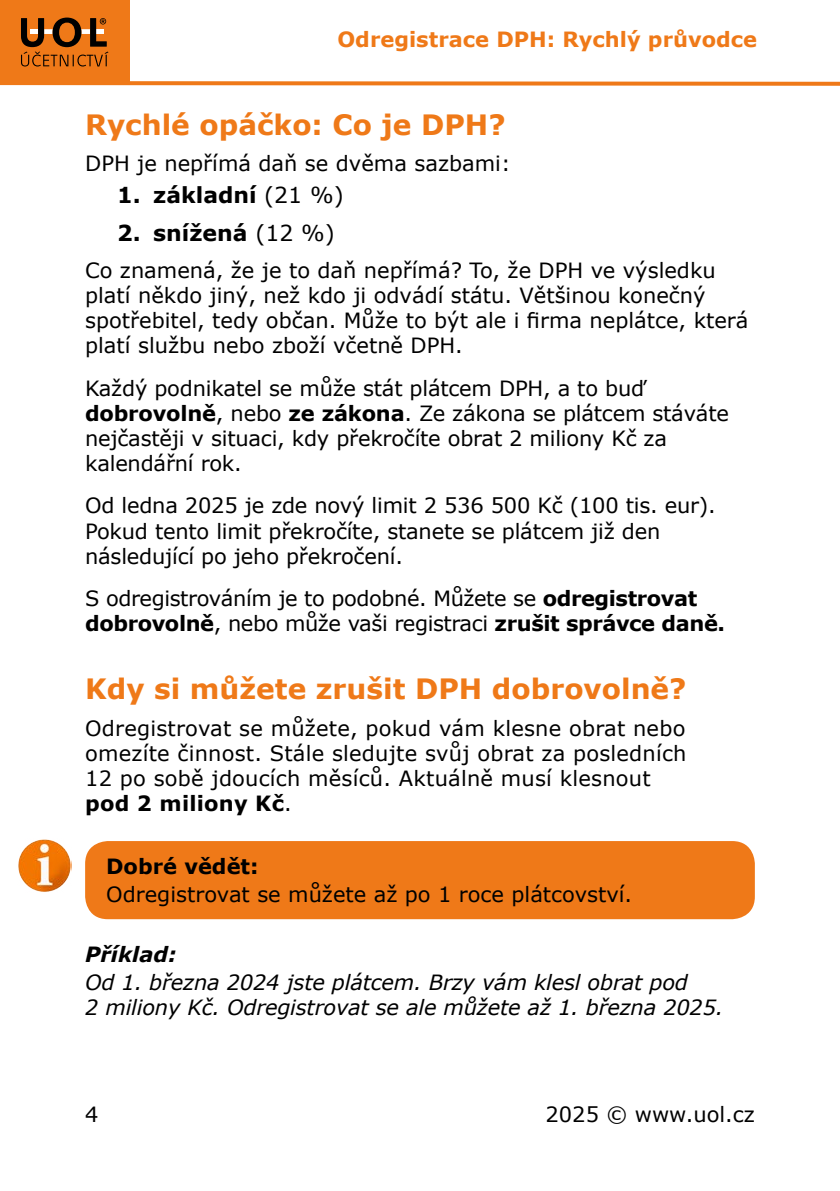
<style>
.page{position:relative;width:840px;height:1191px;background:#fff}
.page>*{position:absolute;margin:0;border:0;box-sizing:border-box;transform-origin:0 0}
.Nadpis_1{font:700 28px "Verdana";color:#ef7918}
.t1{font:700 22px "Verdana";color:#000}
.Odstavec_3mm{font:21px/25.2px "Verdana";color:#000}
.Odstavec_3mm-2{font:21px/25.2px "Verdana";letter-spacing:-.02em;color:#000}
.Kurzíva{font:italic 21px/25.2px "Verdana";letter-spacing:-.01em;color:#000}
.t2{font:700 21px "Verdana";color:#ef7918}
.BOLD{font:700 21px "Verdana";color:#000}
.Bold_Kurzíva{font:italic 700 21px "Verdana";color:#000}
.s1{font-weight:400}
.s2{font-weight:700}
</style>
<div class="page">
<div style="left:0;top:0;width:129px;height:84px;background:#ef7918"></div>
<svg style="left:0;top:79px;width:839px;height:7px"></svg>
<svg style="left:21px;top:18px;width:87px;height:48px"></svg>
<div style="left:85px;top:841px;width:669px;height:78px;background:#ef7918;border-radius:23px"></div>
<img style="left:18px;top:839px;width:53px;height:53px">
<p class="t2" style="left:337px;top:24px;width:421px">Odregistrace DPH: Rychlý průvodce</p>
<p class="Nadpis_1" style="left:85px;top:105px;width:422px">Rychlé opáčko: Co je DPH?</p>
<p class="Odstavec_3mm" style="left:85px;top:151px;width:426px">DPH je nepřímá daň se dvěma sazbami:</p>
<p class="t1" style="left:117px;top:180px;width:228px">1. základní <span class="s1">(21 %)</span></p>
<p class="t1" style="left:117px;top:218px;width:219px">2. snížená <span class="s1">(12 %)</span></p>
<p class="Odstavec_3mm" style="left:85px;top:257px;width:664px">Co znamená, že je to daň nepřímá? To, že DPH ve výsledku platí někdo jiný, než kdo ji odvádí státu. Většinou konečný spotřebitel, tedy občan. Může to být ale i firma neplátce, která platí službu nebo zboží včetně DPH.</p>
<p class="Odstavec_3mm" style="left:85px;top:375px;width:645px">Každý podnikatel se může stát plátcem DPH, a to buď <span class="s2">dobrovolně</span>, nebo <span class="s2">ze zákona</span>. Ze zákona se plátcem stáváte nejčastěji v situaci, kdy překročíte obrat 2 miliony Kč za kalendářní rok.</p>
<p class="Odstavec_3mm" style="left:85px;top:493px;width:632px">Od ledna 2025 je zde nový limit 2 536 500 Kč (100 tis. eur).<br>Pokud tento limit překročíte, stanete se plátcem již den následující po jeho překročení.</p>
<p class="Odstavec_3mm-2" style="left:85px;top:585px;width:641px">S odregistrováním je to podobné. Můžete se <span class="s2">odregistrovat dobrovolně</span>, nebo může vaši registraci <span class="s2">zrušit správce daně.</span></p>
<p class="Nadpis_1" style="left:85px;top:669px;width:602px">Kdy si můžete zrušit DPH dobrovolně?</p>
<p class="Odstavec_3mm" style="left:85px;top:715px;width:602px">Odregistrovat se můžete, pokud vám klesne obrat nebo omezíte činnost. Stále sledujte svůj obrat za posledních 12 po sobě jdoucích měsíců. Aktuálně musí klesnout <span class="s2">pod 2 miliony Kč</span>.</p>
<p class="BOLD" style="left:106px;top:851px;width:154px">Dobré vědět:</p>
<p class="Odstavec_3mm" style="left:106px;top:881px;width:527px">Odregistrovat se můžete až po 1 roce plátcovství.</p>
<p class="Bold_Kurzíva" style="left:85px;top:939px;width:93px">Příklad:</p>
<p class="Kurzíva" style="left:85px;top:969px;width:639px">Od 1. března 2024 jste plátcem. Brzy vám klesl obrat pod<br>2 miliony Kč. Odregistrovat se ale můžete až 1. března 2025.</p>
<p class="Odstavec_3mm" style="left:85px;top:1101px;width:15px">4</p>
<p class="Odstavec_3mm" style="left:545px;top:1101px;width:211px">2025 © www.uol.cz</p>
</div>
